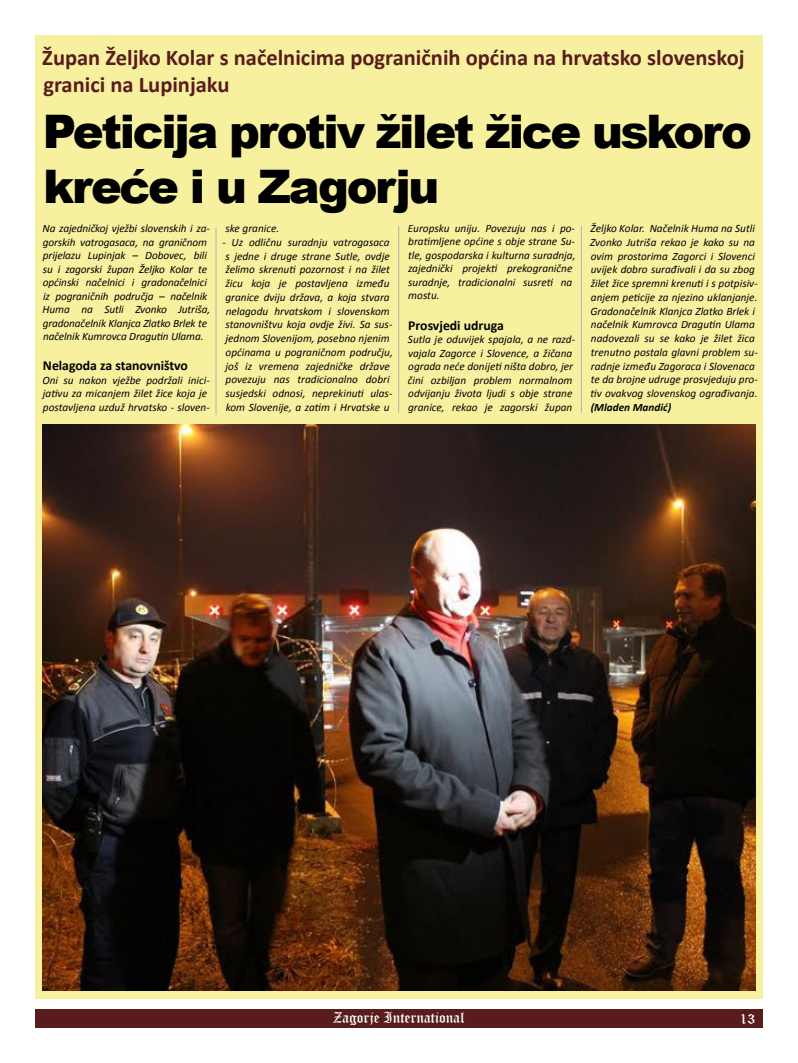
<style>
.page{position:relative;width:798px;height:1063px;background:#fff}
.page>*{position:absolute;margin:0;border:0;box-sizing:border-box;transform-origin:0 0}
.t1{font:900 46.25px/55.5px "Arial";letter-spacing:-.05em;color:#000}
.t2{font:700 22.5px/27px "Calibri";color:#581c1c}
.t3{font:15px "Old English Text";color:#fff}
.t4{font:700 13.75px "Calibri";color:#000}
.t5{font:italic 11.25px/13.8px "Calibri";color:#000}
.t6{font:italic 700 11.25px "Calibri";color:#000}
</style>
<div class="page">
<div style="left:35px;top:1009px;width:727px;height:19px;background:#581c1c"></div>
<div style="left:35px;top:35px;width:727px;height:964px;background:#f7f19f"></div>
<img style="left:43px;top:425px;width:712px;height:565px">
<hr style="left:216px;top:228px;width:1px;height:187px;background:#b1b1b0">
<hr style="left:398px;top:226px;width:1px;height:187px;background:#b1b1b0">
<hr style="left:580px;top:226px;width:1px;height:187px;background:#b1b1b0">
<h2 class="t2" style="left:42px;top:44px;width:703px">Župan Željko Kolar s načelnicima pograničnih općina na hrvatsko slovenskoj granici na Lupinjaku</h2>
<h1 class="t1" style="left:43px;top:102px;width:710px">Peticija protiv žilet žice uskoro kreće i u Zagorju</h1>
<p class="t5" style="left:43px;top:221px;width:169px">Na zajedničkoj vježbi slovenskih i za&shy;gorskih vatrogasaca, na graničnom prijelazu Lupinjak – Dobovec, bili su i zagorski župan Željko Kolar te općinski načelnici i gradonačelnici iz pograničnih područja – načelnik Huma na Sutli Zvonko Jutriša, gradonačelnik Klanjca Zlatko Brlek te načelnik Kumrovca Dragutin Ulama.</p>
<p class="t4" style="left:43px;top:357px;width:146px">Nelagoda za stanovništvo</p>
<p class="t5" style="left:42px;top:373px;width:169px">Oni su nakon vježbe podržali inici&shy;jativu za micanjem žilet žice koja je postavljena uzduž hrvatsko - sloven-</p>
<p class="t5" style="left:225px;top:221px;width:55px">ske granice.</p>
<p class="t5" style="left:222px;top:235px;width:172px">- Uz odličnu suradnju vatrogasaca s jedne i druge strane Sutle, ovdje želimo skrenuti pozornost i na žilet žicu koja je postavljena između granice dviju država, a koja stvara nelagodu hrvatskom i slovenskom stanovništvu koja ovdje živi. Sa sus&shy;jednom Slovenijom, posebno njenim općinama u pograničnom području, još iz vremena zajedničke države povezuju nas tradicionalno dobri susjedski odnosi, neprekinuti ulas&shy;kom Slovenije, a zatim i Hrvatske u</p>
<p class="t5" style="left:407px;top:221px;width:169px">Europsku uniju. Povezuju nas i po&shy;bratimljene općine s obje strane Su&shy;tle, gospodarska i kulturna suradnja, zajednički projekti prekogranične suradnje, tradicionalni susreti na mostu.</p>
<p class="t4" style="left:408px;top:316px;width:97px">Prosvjedi udruga</p>
<p class="t5" style="left:407px;top:332px;width:169px">Sutla je oduvijek spajala, a ne razd&shy;vajala Zagorce i Slovence, a žičana ograda neće donijeti ništa dobro, jer čini ozbiljan problem normalnom odvijanju života ljudi s obje strane granice, rekao je zagorski župan</p>
<p class="t5" style="left:590px;top:221px;width:169px">Željko Kolar. Načelnik Huma na Sutli Zvonko Jutriša rekao je kako su na ovim prostorima Zagorci i Slovenci uvijek dobro surađivali i da su zbog žilet žice spremni krenuti i s potpisiv&shy;anjem peticije za njezino uklanjanje.<br>Gradonačelnik Klanjca Zlatko Brlek i načelnik Kumrovca Dragutin Ulama nadovezali su se kako je žilet žica trenutno postala glavni problem su&shy;radnje između Zagoraca i Slovenaca te da brojne udruge prosvjeduju pro&shy;tiv ovakvog slovenskog ograđivanja.</p>
<p class="t6" style="left:590px;top:400px;width:82px">(Mladen Mandić)</p>
<h3 class="t3" style="left:333px;top:1008px;width:133px">Zagorje International</h3>
<h3 class="t3" style="left:739px;top:1009px;width:17px">13</h3>
</div>
